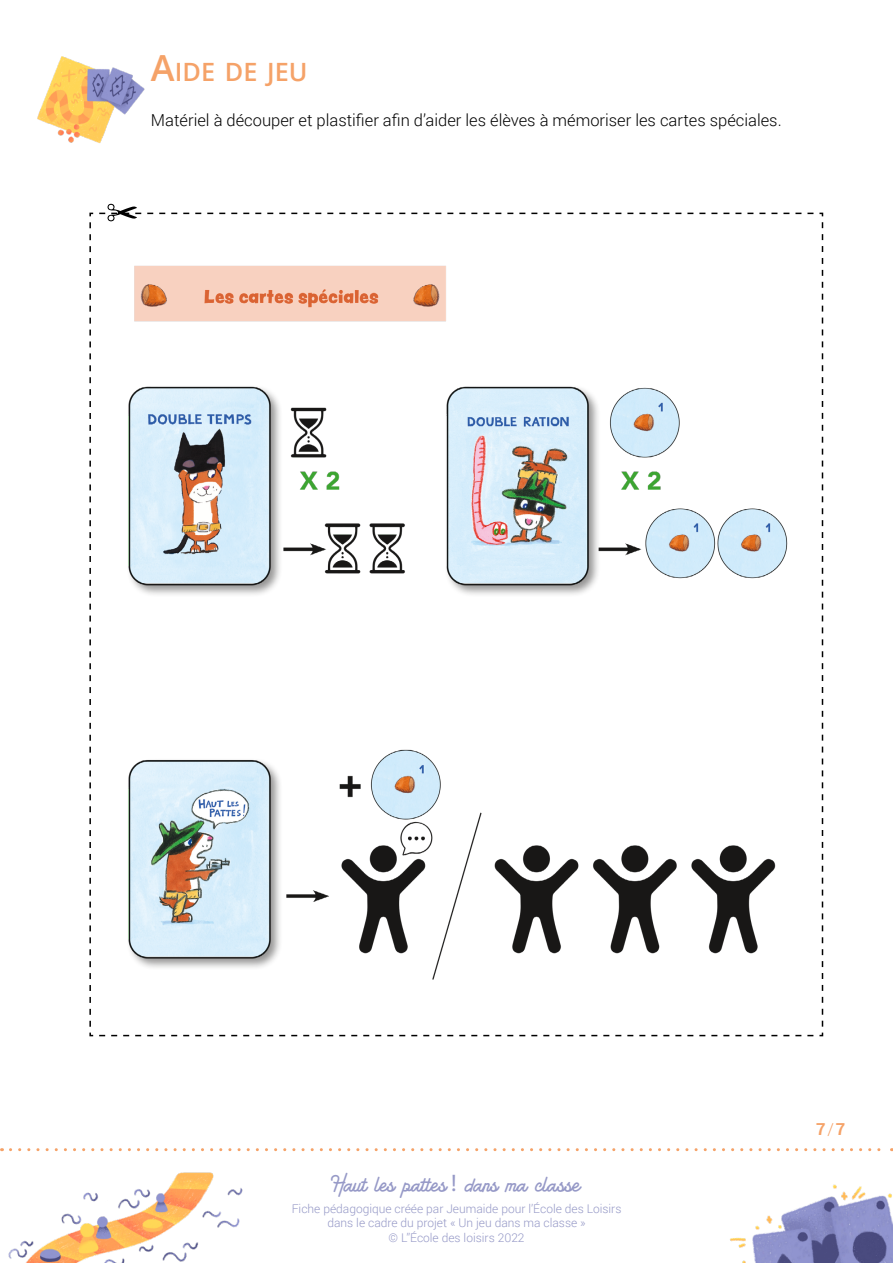
<style>
.page{position:relative;width:893px;height:1263px;background:#fff}
.page>*{position:absolute;margin:0;border:0;box-sizing:border-box;transform-origin:0 0}
.t1{font:600 25.2px "Open Sans";color:#f5a268}
.t2{font:24px "American Lemon";color:#9699c7}
.t3{font:300 16.5px "Roboto";color:#000}
.t4{font:700 16.5px "Roboto";color:#f5a268}
.t5{font:300 12px/14.4px "Roboto";color:#9699c7;text-align:center}
.s1{font-size:36px}
.s2{font-family:"Myriad Pro"}
.s3{font-weight:300}
</style>
<div class="page">
<img style="left:8px;top:1172px;width:235px;height:91px">
<img style="left:730px;top:1184px;width:163px;height:79px">
<svg style="left:10px;top:1148px;width:882px;height:3px"></svg>
<img style="left:37px;top:56px;width:108px;height:87px">
<img style="left:92px;top:265px;width:698px;height:771px">
<p class="t1" style="left:151px;top:54px;width:158px"><span class="s1">A</span>IDE DE JEU</p>
<p class="t3" style="left:151px;top:109px;width:632px">Matériel à découper et plastifier afin d’aider les élèves à mémoriser les cartes spéciales.</p>
<h2 class="t2" style="left:333px;top:1167px;width:248px">Haut les pattes <span class="s2">!</span> dans ma classe</h2>
<p class="t5" style="left:292px;top:1201px;width:331px">Fiche pédagogique créée par Jeumaide pour l’École des Loisirs dans le cadre du projet « Un jeu dans ma classe »<br>© L’’École des loisirs 2022</p>
<h3 class="t4" style="left:816px;top:1117px;width:30px">7 <span class="s3">/</span> 7</h3>
</div>
